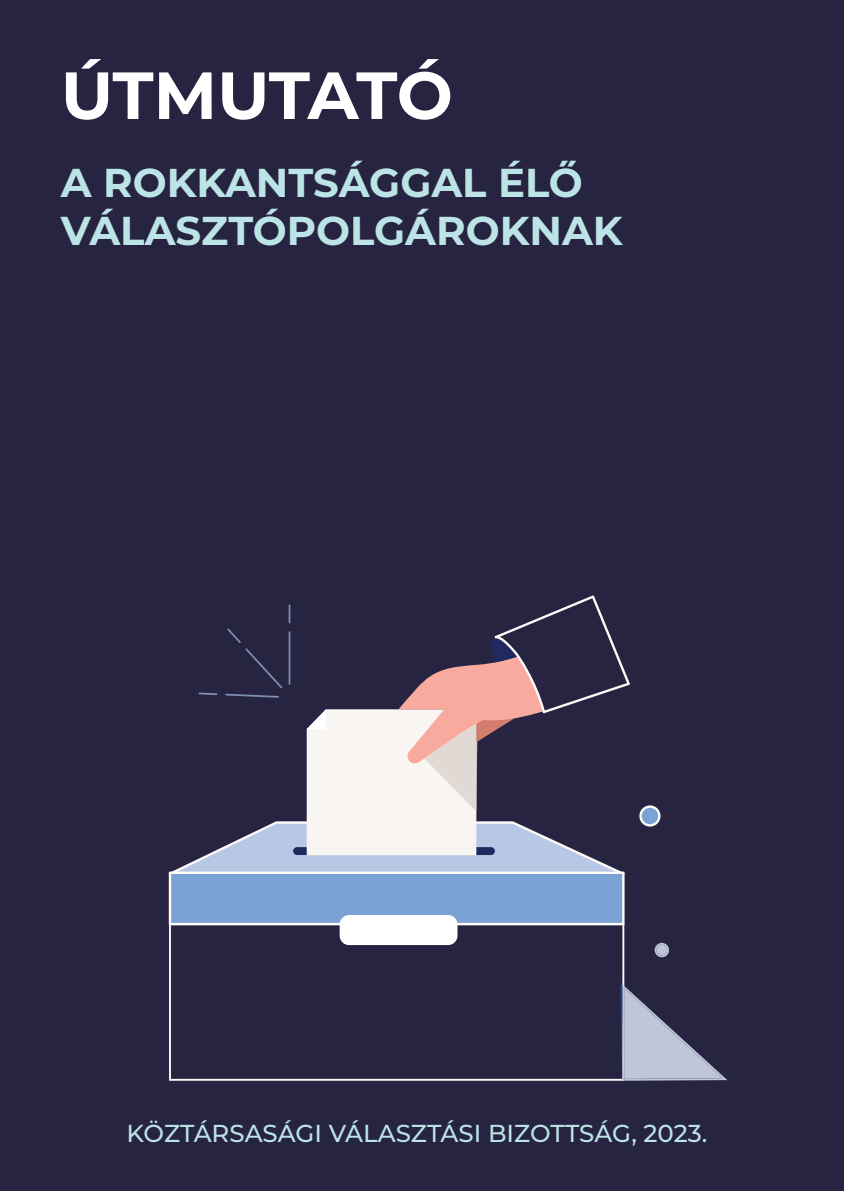
<style>
.page{position:relative;width:844px;height:1191px;background:#fff}
.page>*{position:absolute;margin:0;border:0;box-sizing:border-box;transform-origin:0 0}
.t1{font:700 66.5px "Montserrat";letter-spacing:-.01em;color:#fff}
.t2{font:700 40.25px/48.3px "Montserrat";color:#bce3e5}
.t3{font:500 24.5px "Montserrat";color:#bce3e5}
</style>
<div class="page">
<div style="left:0;top:0;width:843px;height:1191px;background:#262441"></div>
<svg style="left:169px;top:925px;width:455px;height:155px"></svg>
<div style="left:339px;top:915px;width:118px;height:30px;background:#fff;border-radius:9px"></div>
<svg style="left:620px;top:982px;width:107px;height:98px"></svg>
<svg style="left:639px;top:805px;width:21px;height:21px"></svg>
<svg style="left:654px;top:943px;width:15px;height:14px"></svg>
<svg style="left:169px;top:595px;width:460px;height:330px"></svg>
<h1 class="t1" style="left:61px;top:47px;width:393px">ÚTMUTATÓ</h1>
<h2 class="t2" style="left:61px;top:157px;width:563px">A ROKKANTSÁGGAL ÉLŐ<br>VÁLASZTÓPOLGÁROKNAK</h2>
<p class="t3" style="left:127px;top:1116px;width:582px">KÖZTÁRSASÁGI VÁLASZTÁSI BIZOTTSÁG, 2023.</p>
</div>
